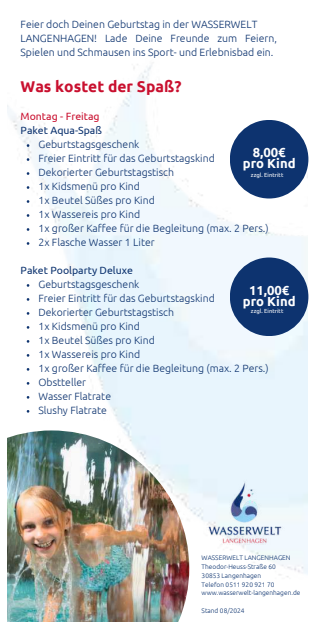
<style>
.page{position:relative;width:315px;height:630px;background:#fff}
.page>*{position:absolute;margin:0;border:0;box-sizing:border-box;transform-origin:0 0}
.t1{font:700 15.6px "Ubuntu";color:#c9102f}
.t2{font:700 13.2px/10.8px "Ubuntu";color:#fff;text-align:center}
.t3{font:300 10.4px/14px "Ubuntu";color:#0d336f}
.t4{font:10.4px "Ubuntu";color:#0d336f}
.t5{font:10.4px "Ubuntu";color:#c9102f}
.t6{font:300 6.4px/8.8px "Ubuntu";color:#0d336f}
.t7{font:6px "Ubuntu";color:#fff}
</style>
<div class="page">
<img style="left:7px;top:53px;width:302px;height:524px">
<img style="left:7px;top:430px;width:182px;height:192px">
<div style="left:230px;top:120px;width:78px;height:79px;background:#0d336f;border-radius:50%"></div>
<div style="left:230px;top:258px;width:78px;height:78px;background:#0d336f;border-radius:50%"></div>
<img style="left:202px;top:475px;width:87px;height:75px">
<p class="t3" style="left:21px;top:17px;width:258px">Feier doch Deinen Geburtstag in der WASSERWELT<br>LANGENHAGEN! Lade Deine Freunde zum Feiern,<br>Spielen und Schmausen ins Sport- und Erlebnisbad ein.</p>
<h1 class="t1" style="left:21px;top:77px;width:162px">Was kostet der Spaß?</h1>
<p class="t5" style="left:21px;top:110px;width:81px">Montag - Freitag</p>
<p class="t4" style="left:21px;top:124px;width:83px">Paket Aqua-Spaß</p>
<p class="t3" style="left:38px;top:137px;width:232px">Geburtstagsgeschenk<br>Freier Eintritt für das Geburtstagskind<br>Dekorierter Geburtstagstisch<br>1x Kidsmenü pro Kind<br>1x Beutel Süßes pro Kind<br>1x Wassereis pro Kind<br>1x großer Kaffee für die Begleitung (max. 2 Pers.)<br>2x Flasche Wasser 1 Liter</p>
<p class="t4" style="left:21px;top:264px;width:114px">Paket Poolparty Deluxe</p>
<p class="t3" style="left:38px;top:277px;width:232px">Geburtstagsgeschenk<br>Freier Eintritt für das Geburtstagskind<br>Dekorierter Geburtstagstisch<br>1x Kidsmenü pro Kind<br>1x Beutel Süßes pro Kind<br>1x Wassereis pro Kind<br>1x großer Kaffee für die Begleitung (max. 2 Pers.)<br>Obstteller<br>Wasser Flatrate<br>Slushy Flatrate</p>
<p class="t2" style="left:243px;top:147px;width:54px">8,00€ pro Kind</p>
<p class="t7" style="left:251px;top:171px;width:34px">zzgl. Eintritt</p>
<p class="t2" style="left:243px;top:284px;width:54px">11,00€ pro Kind</p>
<p class="t7" style="left:251px;top:307px;width:34px">zzgl. Eintritt</p>
<p class="t6" style="left:202px;top:553px;width:100px">WASSERWELT LANGENHAGEN<br>Theodor-Heuss-Straße 60<br>30853 Langenhagen<br>Telefon 0511 920 921 70 www.wasserwelt-langenhagen.de</p>
<p class="t6" style="left:202px;top:606px;width:44px">Stand 08/2024</p>
</div>
